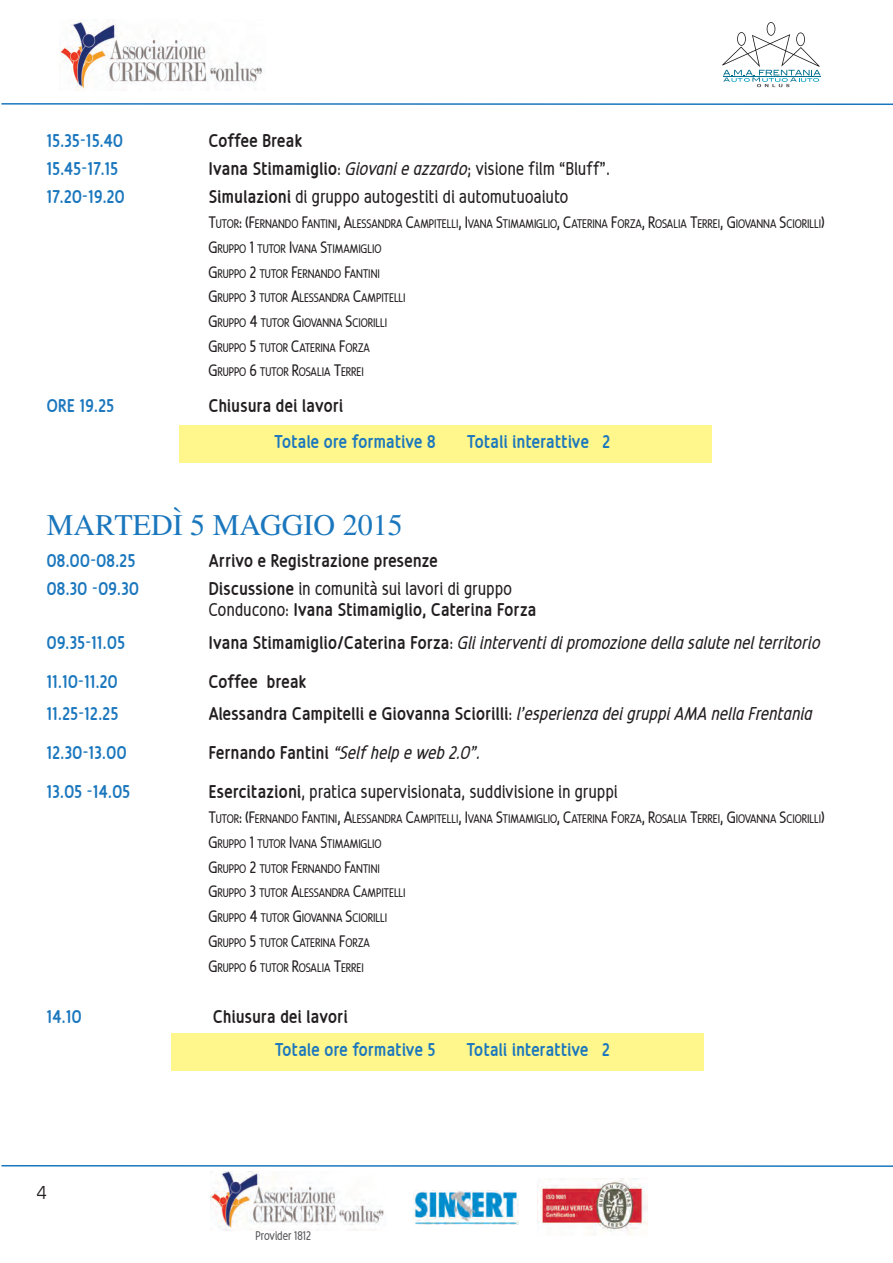
<style>
.page{position:relative;width:893px;height:1263px;background:#fff}
.page>*{position:absolute;margin:0;border:0;box-sizing:border-box;transform-origin:0 0}
.t1{font:30px "STIX General";color:#1b77bd}
.t2{font:700 18px/21px "Revalo Modern";letter-spacing:.025em;color:#231f20}
.t3{font:700 18px "Revalo Modern";letter-spacing:.025em;color:#1b77bd}
.t4{font:18px "Revalo Modern";letter-spacing:.025em;color:#231f20}
.t5{font:italic 18px "Revalo Modern";letter-spacing:.025em;color:#231f20}
.t6{font:700 18px "Revalo Modern";letter-spacing:.005em;color:#231f20}
.t7{font:condensed 18px "Eurostile LT Std";color:#231f20}
.t8{font:12.3px "Revalo Modern";color:#5a5a5d}
.t9{font:12.15px/24.8px "Revalo Modern";letter-spacing:-.01em;color:#231f20}
.s1{font-weight:700}
.s2{font-style:italic}
.s3{font-size:16.2px}
.s4{font-weight:400}
.s5{font-weight:700;font-style:normal}
.s6{font-style:normal}
.s7{font-weight:400;font-style:italic}
</style>
<div class="page">
<div style="left:171px;top:1033px;width:532px;height:37px;background:#fff68c"></div>
<div style="left:180px;top:425px;width:532px;height:37px;background:#fff68c"></div>
<svg style="left:722px;top:22px;width:99px;height:65px"></svg>
<hr style="left:1px;top:1165px;width:892px;height:2px;background:#1b77bd">
<hr style="left:1px;top:103px;width:892px;height:2px;background:#1b77bd">
<img style="left:59px;top:19px;width:207px;height:71px">
<img style="left:211px;top:1172px;width:173px;height:59px">
<img style="left:414px;top:1190px;width:105px;height:34px">
<img style="left:539px;top:1178px;width:108px;height:57px">
<h2 class="t3" style="left:47px;top:128px;width:78px">15.35-15.40</h2>
<h2 class="t6" style="left:209px;top:128px;width:95px">Coffee Break</h2>
<h2 class="t3" style="left:47px;top:155px;width:73px">15.45-17.15</h2>
<h2 class="t4" style="left:209px;top:156px;width:402px"><span class="s1">Ivana Stimamiglio</span>: <span class="s2">Giovani e azzardo</span>; VISIONE FILM “BLUFF”.</h2>
<h2 class="t3" style="left:47px;top:183px;width:79px">17.20-19.20</h2>
<h2 class="t4" style="left:209px;top:184px;width:361px"><span class="s1">Simulazioni</span> DI GRUPPO AUTOGESTITI DI AUTOMUTUOAIUTO</h2>
<p class="t9" style="left:208px;top:211px;width:618px"><span class="s3">T</span>UTOR<span class="s3">: (F</span>ERNANDO <span class="s3">F</span>ANTINI<span class="s3">, A</span>LESSANDRA <span class="s3">C</span>AMPITELLI<span class="s3">, I</span>VANA <span class="s3">S</span>TIMAMIGLIO<span class="s3">, C</span>ATERINA <span class="s3">F</span>ORZA<span class="s3">, R</span>OSALIA <span class="s3">T</span>ERREI<span class="s3">, G</span>IOVANNA <span class="s3">S</span>CIORILLI<span class="s3">)<br>G</span>RUPPO <span class="s3">1</span> TUTOR <span class="s3">I</span>VANA <span class="s3">S</span>TIMAMIGLIO<br><span class="s3">G</span>RUPPO <span class="s3">2</span> TUTOR <span class="s3">F</span>ERNANDO <span class="s3">F</span>ANTINI<br><span class="s3">G</span>RUPPO <span class="s3">3</span> TUTOR <span class="s3">A</span>LESSANDRA <span class="s3">C</span>AMPITELLI<br><span class="s3">G</span>RUPPO <span class="s3">4</span> TUTOR <span class="s3">G</span>IOVANNA <span class="s3">S</span>CIORILLI<br><span class="s3">G</span>RUPPO <span class="s3">5</span> TUTOR <span class="s3">C</span>ATERINA <span class="s3">F</span>ORZA<br><span class="s3">G</span>RUPPO <span class="s3">6</span> TUTOR <span class="s3">R</span>OSALIA <span class="s3">T</span>ERREI</p>
<h2 class="t3" style="left:47px;top:393px;width:69px">ORE 19.25</h2>
<h2 class="t2" style="left:209px;top:394px;width:136px">Chiusura dei lavori</h2>
<h2 class="t3" style="left:274px;top:429px;width:163px">Totale ore formative 8</h2>
<h2 class="t3" style="left:467px;top:429px;width:145px">Totali interattive 2</h2>
<h1 class="t1" style="left:47px;top:507px;width:357px">MARTEDÌ 5 MAGGIO 2015</h1>
<h2 class="t3" style="left:47px;top:548px;width:90px">08.00-08.25</h2>
<h2 class="t2" style="left:209px;top:549px;width:230px">Arrivo e Registrazione presenze</h2>
<h2 class="t3" style="left:47px;top:576px;width:94px">08.30 -09.30</h2>
<h2 class="t2" style="left:209px;top:577px;width:329px">Discussione <span class="s4">IN COMUNITÀ SUI LAVORI DI GRUPPO<br>CONDUCONO:</span> Ivana Stimamiglio, Caterina Forza</h2>
<h2 class="t3" style="left:47px;top:630px;width:80px">09.35-11.05</h2>
<h2 class="t5" style="left:209px;top:630px;width:613px"><span class="s5">Ivana Stimamiglio/Caterina Forza</span><span class="s6">:</span> Gli interventi di promozione della salute nel territorio</h2>
<h2 class="t3" style="left:47px;top:669px;width:72px">11.10-11.20</h2>
<h2 class="t6" style="left:209px;top:669px;width:99px">Coffee break</h2>
<h2 class="t3" style="left:47px;top:700px;width:73px">11.25-12.25</h2>
<h2 class="t2" style="left:209px;top:702px;width:605px">Alessandra Campitelli e Giovanna Sciorilli<span class="s4">:</span> <span class="s7">l’esperienza dei gruppi AMA nella Frentania</span></h2>
<h2 class="t3" style="left:47px;top:739px;width:81px">12.30-13.00</h2>
<h2 class="t5" style="left:209px;top:740px;width:273px"><span class="s5">Fernando Fantini</span> “Self help e web 2.0”.</h2>
<h2 class="t3" style="left:47px;top:778px;width:85px">13.05 -14.05</h2>
<h2 class="t4" style="left:209px;top:779px;width:410px"><span class="s1">Esercitazioni</span>, PRATICA SUPERVISIONATA, SUDDIVISIONE IN GRUPPI</h2>
<p class="t9" style="left:208px;top:806px;width:618px"><span class="s3">T</span>UTOR<span class="s3">: (F</span>ERNANDO <span class="s3">F</span>ANTINI<span class="s3">, A</span>LESSANDRA <span class="s3">C</span>AMPITELLI<span class="s3">, I</span>VANA <span class="s3">S</span>TIMAMIGLIO<span class="s3">, C</span>ATERINA <span class="s3">F</span>ORZA<span class="s3">, R</span>OSALIA <span class="s3">T</span>ERREI<span class="s3">, G</span>IOVANNA <span class="s3">S</span>CIORILLI<span class="s3">)<br>G</span>RUPPO <span class="s3">1</span> TUTOR <span class="s3">I</span>VANA <span class="s3">S</span>TIMAMIGLIO<br><span class="s3">G</span>RUPPO <span class="s3">2</span> TUTOR <span class="s3">F</span>ERNANDO <span class="s3">F</span>ANTINI<br><span class="s3">G</span>RUPPO <span class="s3">3</span> TUTOR <span class="s3">A</span>LESSANDRA <span class="s3">C</span>AMPITELLI<br><span class="s3">G</span>RUPPO <span class="s3">4</span> TUTOR <span class="s3">G</span>IOVANNA <span class="s3">S</span>CIORILLI<br><span class="s3">G</span>RUPPO <span class="s3">5</span> TUTOR <span class="s3">C</span>ATERINA <span class="s3">F</span>ORZA<br><span class="s3">G</span>RUPPO <span class="s3">6</span> TUTOR <span class="s3">R</span>OSALIA <span class="s3">T</span>ERREI</p>
<h2 class="t3" style="left:47px;top:1004px;width:36px">14.10</h2>
<h2 class="t2" style="left:213px;top:1005px;width:136px">Chiusura dei lavori</h2>
<h2 class="t3" style="left:275px;top:1037px;width:162px">Totale ore formative 5</h2>
<h2 class="t3" style="left:466px;top:1037px;width:145px">Totali interattive 2</h2>
<h2 class="t7" style="left:37px;top:1186px;width:12px">4</h2>
<p class="t8" style="left:256px;top:1227px;width:57px">PROVIDER 1812</p>
</div>
